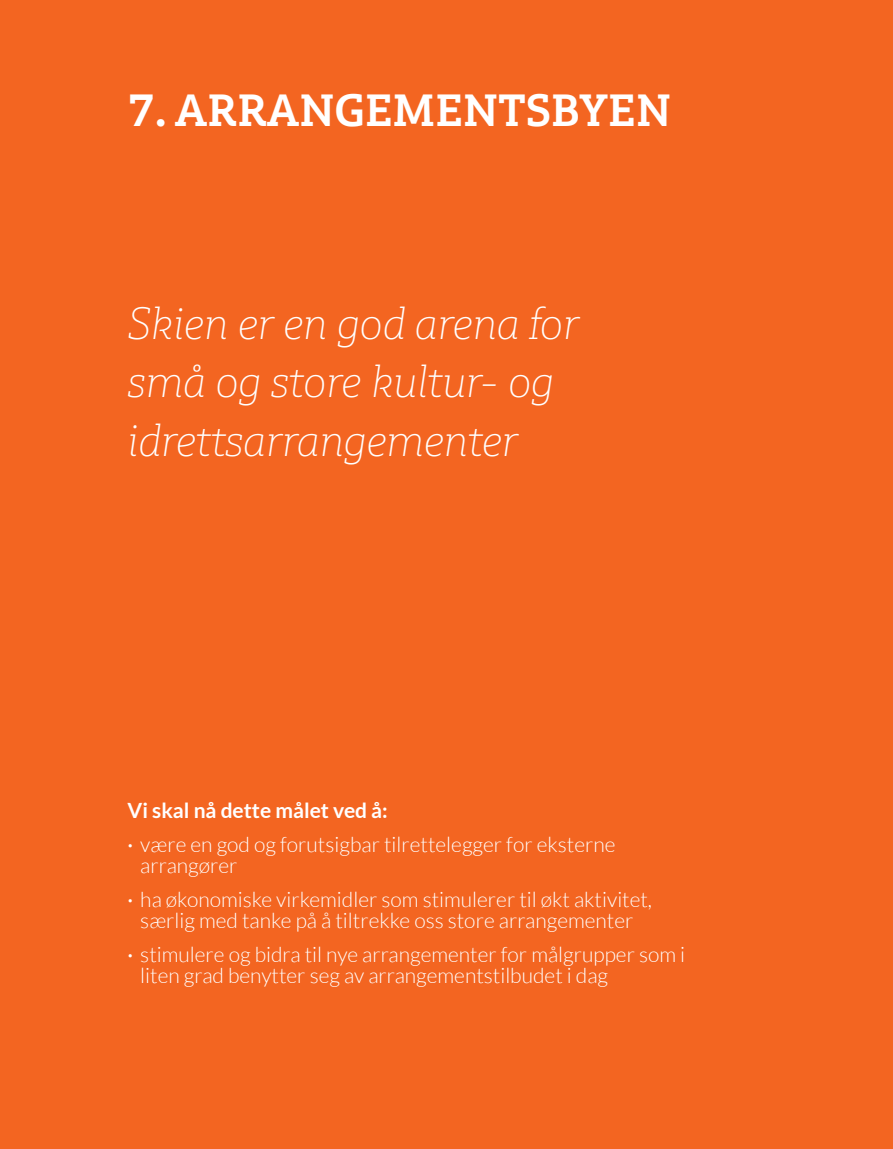
<style>
.page{position:relative;width:893px;height:1149px;background:#fff}
.page>*{position:absolute;margin:0;border:0;box-sizing:border-box;transform-origin:0 0}
.t1{font:italic 200 45px/58.5px "Multiple Slab";letter-spacing:-.01em;color:#fff}
.t2{font:700 45px "Multiple Slab";color:#fff}
.t3{font:300 21px/33.8px "Lato";color:#fff}
.s1{font-weight:700}
.s2{font-weight:400}
</style>
<div class="page">
<div style="left:0;top:0;width:893px;height:1148px;background:#f36521"></div>
<h1 class="t2" style="left:128px;top:82px;width:545px">7. ARRANGEMENTSBYEN</h1>
<h1 class="t1" style="left:128px;top:293px;width:453px">Skien er en god arena for små og store kultur- og idrettsarrangementer</h1>
<p class="t3" style="left:128px;top:793px;width:489px"><span class="s1">Vi skal nå dette målet ved å:<br></span><span class="s2">·</span> være en god og forutsigbar tilrettelegger for eksterne</p>
<p class="t3" style="left:128px;top:848px;width:526px;text-indent:13px">arrangører<br><span class="s2">·</span> ha økonomiske virkemidler som stimulerer til økt aktivitet,</p>
<p class="t3" style="left:128px;top:903px;width:559px;text-indent:13px">særlig med tanke på å tiltrekke oss store arrangementer<br><span class="s2">·</span> stimulere og bidra til nye arrangementer for målgrupper som i</p>
<p class="t3" style="left:140px;top:958px;width:469px">liten grad benytter seg av arrangementstilbudet i dag</p>
</div>
